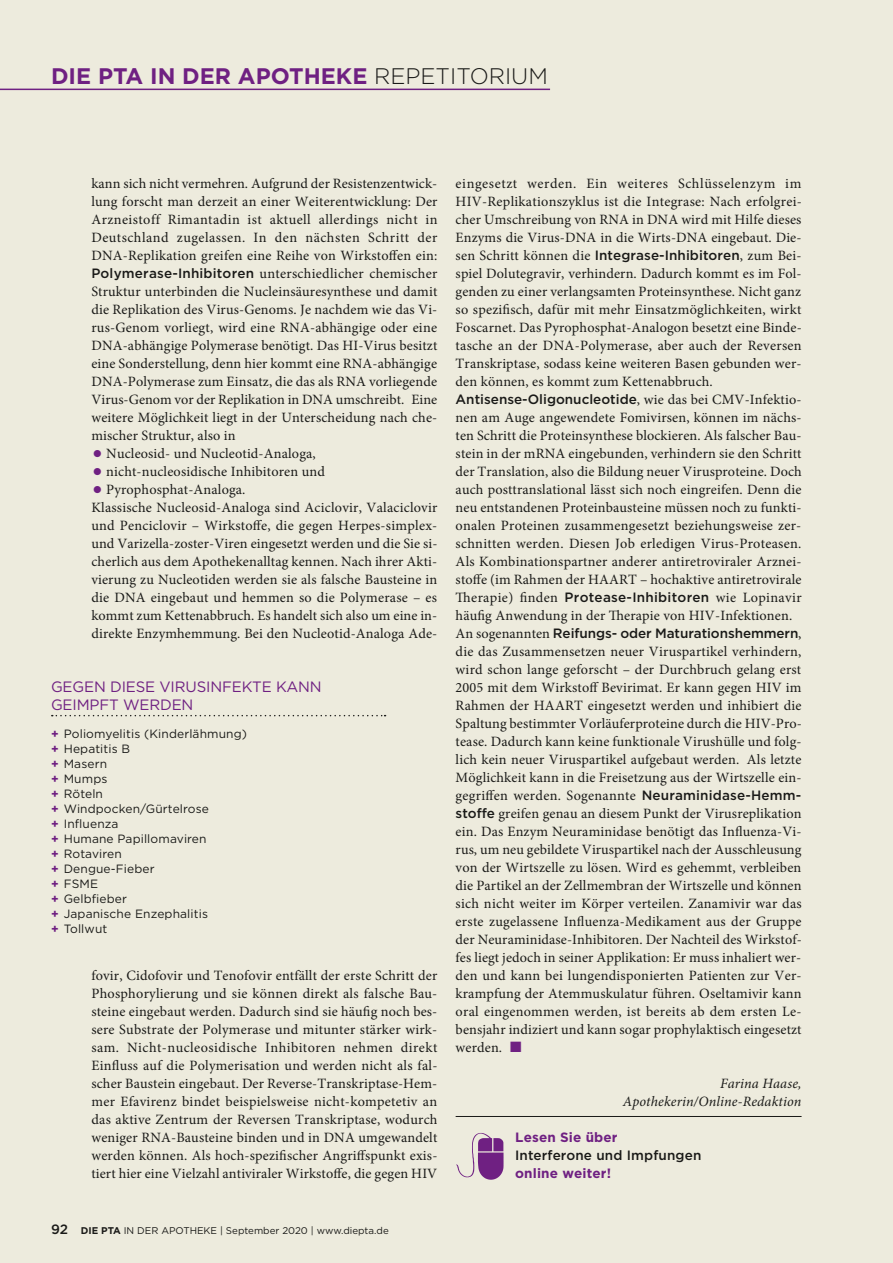
<style>
.page{position:relative;width:893px;height:1263px;background:#edebdd}
.page>*{position:absolute;margin:0;border:0;box-sizing:border-box;transform-origin:0 0}
.t1{font:700 22.5px "Gotham";color:#6f2082}
.t2{font:15px/18px "Gotham";letter-spacing:-.01em;color:#6f2082}
.t3{font:14.25px/18px "Minion Pro";letter-spacing:.01em;color:#1a1a18;text-align:justify}
.t4{font:italic 14.25px/18px "Minion Pro";letter-spacing:.01em;color:#1a1a18;text-align:right}
.t5{font:500 13.5px "Gotham";color:#1a1a18}
.t6{font:700 13.5px "Gotham";letter-spacing:.01em;color:#6f2082}
.t7{font:12px/15px "Gotham";letter-spacing:.01em;color:#1a1a18}
.t8{font:9.75px "Gotham";color:#1a1a18}
.s1{font-weight:300;color:#1a1a18}
.s2{font-family:"Gotham";font-weight:500;font-size:13.5px}
.s3{font-family:"Gotham";font-weight:700;font-size:24px;color:#6f2082}
.s4{font-weight:700;color:#6f2082}
.s5{font-weight:500;font-size:13.5px}
.s6{font-weight:700}
.s7{font-family:"Minion Pro";font-weight:400;font-size:14.25px}
.s8{color:#6f2082}
</style>
<div class="page">
<hr style="left:456px;top:1116px;width:345px;height:1px;background:#1a1a18">
<img style="left:456px;top:1132px;width:48px;height:48px">
<hr style="left:0;top:89px;width:550px;height:1px;background:#6f2082">
<svg style="left:52px;top:715px;width:334px;height:1px"></svg>
<h1 class="t1" style="left:51px;top:61px;width:498px">DIE PTA IN DER APOTHEKE <span class="s1">REPETITORIUM</span></h1>
<p class="t3" style="left:91px;top:175px;width:348px">kann sich nicht vermehren. Aufgrund der Resistenzentwick&shy;lung forscht man derzeit an einer Weiterentwicklung: Der Arzneistoff Rimantadin ist aktuell allerdings nicht in Deutschland zugelassen. In den nächsten Schritt der DNA-Replikation greifen eine Reihe von Wirkstoffen ein:<br><span class="s2">Polymerase-Inhibitoren</span> unterschiedlicher chemischer Struktur unterbinden die Nucleinsäuresynthese und damit die Replikation des Virus-Genoms. Je nachdem wie das Vi&shy;rus-Genom vorliegt, wird eine RNA-abhängige oder eine DNA-abhängige Polymerase benötigt. Das HI-Virus besitzt eine Sonderstellung, denn hier kommt eine RNA-abhängige DNA-Polymerase zum Einsatz, die das als RNA vorliegende Virus-Genom vor der Replikation in DNA umschreibt. Eine weitere Möglichkeit liegt in der Unterscheidung nach che&shy;mischer Struktur, also in</p>
<p class="t3" style="left:91px;top:445px;width:226px"><span class="s3">•</span> Nucleosid- und Nucleotid-Analoga,</p>
<p class="t3" style="left:91px;top:463px;width:235px"><span class="s3">•</span> nicht-nucleosidische Inhibitoren und</p>
<p class="t3" style="left:91px;top:481px;width:348px;text-align:left"><span class="s3">•</span> Pyrophosphat-Analoga.<br>Klassische Nucleosid-Analoga sind Aciclovir, Valaciclovir und Penciclovir – Wirkstoffe, die gegen Herpes-simplex&shy;und Varizella-zoster-Viren eingesetzt werden und die Sie si&shy;cherlich aus dem Apothekenalltag kennen. Nach ihrer Akti&shy;vierung zu Nucleotiden werden sie als falsche Bausteine in die DNA eingebaut und hemmen so die Polymerase – es kommt zum Kettenabbruch. Es handelt sich also um eine in&shy;direkte Enzymhemmung. Bei den Nucleotid-Analoga Ade-</p>
<p class="t2" style="left:51px;top:677px;width:272px">GEGEN DIESE VIRUSINFEKTE KANN<br>GEIMPFT WERDEN</p>
<p class="t7" style="left:51px;top:725px;width:198px"><span class="s4">+</span> Poliomyelitis (Kinderlähmung) <span class="s4">+</span> Hepatitis B<br><span class="s4">+</span> Masern<br><span class="s4">+</span> Mumps<br><span class="s4">+</span> Röteln<br><span class="s4">+</span> Windpocken/Gürtelrose<br><span class="s4">+</span> Influenza<br><span class="s4">+</span> Humane Papillomaviren<br><span class="s4">+</span> Rotaviren<br><span class="s4">+</span> Dengue-Fieber<br><span class="s4">+</span> FSME<br><span class="s4">+</span> Gelbfieber<br><span class="s4">+</span> Japanische Enzephalitis<br><span class="s4">+</span> Tollwut</p>
<p class="t3" style="left:91px;top:967px;width:348px">fovir, Cidofovir und Tenofovir entfällt der erste Schritt der Phosphorylierung und sie können direkt als falsche Bau&shy;steine eingebaut werden. Dadurch sind sie häufig noch bes&shy;sere Substrate der Polymerase und mitunter stärker wirk&shy;sam. Nicht-nucleosidische Inhibitoren nehmen direkt Einfluss auf die Polymerisation und werden nicht als fal&shy;scher Baustein eingebaut. Der Reverse-Transkriptase-Hem&shy;mer Efavirenz bindet beispielsweise nicht-kompetetiv an das aktive Zentrum der Reversen Transkriptase, wodurch weniger RNA-Bausteine binden und in DNA umgewandelt werden können. Als hoch-spezifischer Angriffspunkt exis&shy;tiert hier eine Vielzahl antiviraler Wirkstoffe, die gegen HIV</p>
<p class="t8" style="left:51px;top:1224px;width:339px"><span class="s5">92</span> <span class="s6">DIE PTA</span> IN DER APOTHEKE | September 2020 | www.diepta.de</p>
<p class="t3" style="left:456px;top:175px;width:348px">eingesetzt werden. Ein weiteres Schlüsselenzym im HIV-Replikationszyklus ist die Integrase: Nach erfolgrei&shy;cher Umschreibung von RNA in DNA wird mit Hilfe dieses Enzyms die Virus-DNA in die Wirts-DNA eingebaut. Die&shy;sen Schritt können die <span class="s2">Integrase-Inhibitoren</span>, zum Bei&shy;spiel Dolutegravir, verhindern. Dadurch kommt es im Fol&shy;genden zu einer verlangsamten Proteinsynthese. Nicht ganz so spezifisch, dafür mit mehr Einsatzmöglichkeiten, wirkt Foscarnet. Das Pyrophosphat-Analogon besetzt eine Binde&shy;tasche an der DNA-Polymerase, aber auch der Reversen Transkriptase, sodass keine weiteren Basen gebunden wer&shy;den können, es kommt zum Kettenabbruch.</p>
<p class="t5" style="left:456px;top:390px;width:347px">Antisense-Oligonucleotide<span class="s7">, wie das bei CMV-Infektio-</span></p>
<p class="t3" style="left:456px;top:409px;width:348px">nen am Auge angewendete Fomivirsen, können im nächs&shy;ten Schritt die Proteinsynthese blockieren. Als falscher Bau&shy;stein in der mRNA eingebunden, verhindern sie den Schritt der Translation, also die Bildung neuer Virusproteine. Doch auch posttranslational lässt sich noch eingreifen. Denn die neu entstandenen Proteinbausteine müssen noch zu funkti&shy;onalen Proteinen zusammengesetzt beziehungsweise zer&shy;schnitten werden. Diesen Job erledigen Virus-Proteasen.<br>Als Kombinationspartner anderer antiretroviraler Arznei&shy;stoffe (im Rahmen der HAART – hochaktive antiretrovirale Therapie) finden <span class="s2">Protease-Inhibitoren</span> wie Lopinavir häufig Anwendung in der Therapie von HIV-Infektionen.</p>
<p class="t5" style="left:456px;top:624px;width:347px"><span class="s7">An sogenannten</span> Reifungs- oder Maturationshemmern<span class="s7">,</span></p>
<p class="t3" style="left:456px;top:643px;width:348px">die das Zusammensetzen neuer Viruspartikel verhindern, wird schon lange geforscht – der Durchbruch gelang erst 2005 mit dem Wirkstoff Bevirimat. Er kann gegen HIV im Rahmen der HAART eingesetzt werden und inhibiert die Spaltung bestimmter Vorläuferproteine durch die HIV-Pro&shy;tease. Dadurch kann keine funktionale Virushülle und folg&shy;lich kein neuer Viruspartikel aufgebaut werden. Als letzte Möglichkeit kann in die Freisetzung aus der Wirtszelle ein&shy;gegriffen werden. Sogenannte <span class="s2">Neuraminidase-Hemm&shy;stoffe</span> greifen genau an diesem Punkt der Virusreplikation ein. Das Enzym Neuraminidase benötigt das Influenza-Vi&shy;rus, um neu gebildete Viruspartikel nach der Ausschleusung von der Wirtszelle zu lösen. Wird es gehemmt, verbleiben die Partikel an der Zellmembran der Wirtszelle und können sich nicht weiter im Körper verteilen. Zanamivir war das erste zugelassene Influenza-Medikament aus der Gruppe der Neuraminidase-Inhibitoren. Der Nachteil des Wirkstof&shy;fes liegt jedoch in seiner Applikation: Er muss inhaliert wer&shy;den und kann bei lungendisponierten Patienten zur Ver&shy;krampfung der Atemmuskulatur führen. Oseltamivir kann oral eingenommen werden, ist bereits ab dem ersten Le&shy;bensjahr indiziert und kann sogar prophylaktisch eingesetzt werden. <span class="s8">■</span></p>
<p class="t4" style="left:623px;top:1075px;width:180px">Farina Haase,<br>Apothekerin/Online-Redaktion</p>
<p class="t6" style="left:515px;top:1128px;width:104px">Lesen Sie über</p>
<p class="t5" style="left:515px;top:1146px;width:188px">Interferone und Impfungen</p>
<p class="t6" style="left:515px;top:1164px;width:97px">online weiter!</p>
</div>
